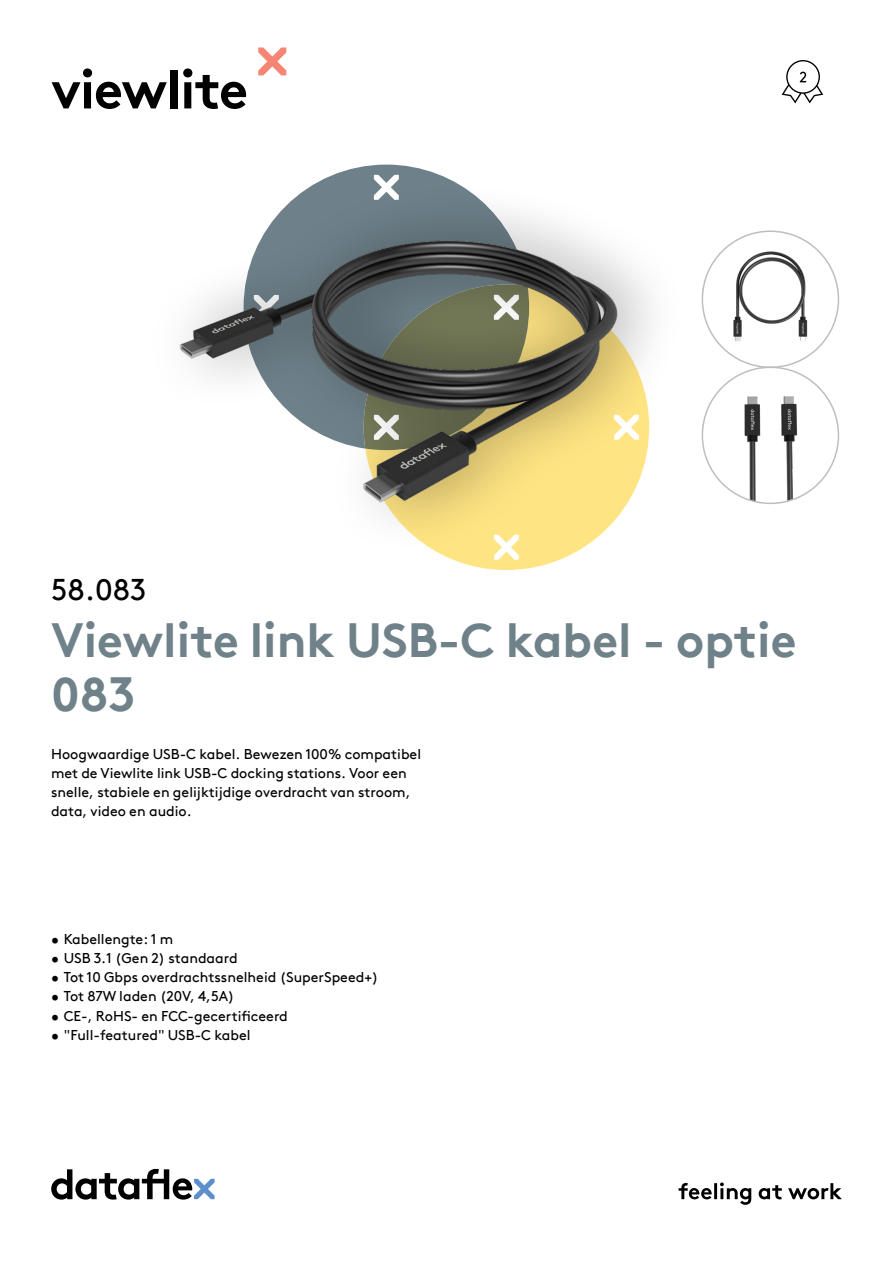
<style>
.page{position:relative;width:893px;height:1263px;background:#fff}
.page>*{position:absolute;margin:0;border:0;box-sizing:border-box;transform-origin:0 0}
.hoofdstuk{font:700 54px "Brown Pro TT";letter-spacing:-.02em;color:#000}
.productnaam{font:700 48px/54px "Brown Pro TT";color:#6f8189}
.productnummer{font:30px "Brown Pro TT";color:#000}
.omschrijving{font:14.25px/19.2px "Brown Pro TT";color:#000}
</style>
<div class="page">
<svg style="left:51px;top:1169px;width:164px;height:30px"></svg>
<svg style="left:679px;top:1182px;width:163px;height:23px"></svg>
<svg style="left:258px;top:47px;width:28px;height:28px"></svg>
<img style="left:702px;top:231px;width:136px;height:136px;border-radius:68px">
<img style="left:702px;top:367px;width:136px;height:136px;border-radius:68px">
<img style="left:179px;top:164px;width:462px;height:406px">
<svg style="left:782px;top:60px;width:41px;height:43px"></svg>
<p class="hoofdstuk" style="left:51px;top:46px;width:198px">viewlite</p>
<p class="productnummer" style="left:51px;top:566px;width:97px">58.083</p>
<p class="productnaam" style="left:51px;top:608px;width:747px">Viewlite link USB-C kabel - optie<br>083</p>
<p class="omschrijving" style="left:51px;top:743px;width:372px">Hoogwaardige USB-C kabel. Bewezen 100% compatibel met de Viewlite link USB-C docking stations. Voor een snelle, stabiele en gelijktijdige overdracht van stroom, data, video en audio.</p>
<p class="omschrijving" style="left:51px;top:928px;width:124px">• Kabellengte: 1 m</p>
<p class="omschrijving" style="left:51px;top:947px;width:188px">• USB 3.1 (Gen 2) standaard</p>
<p class="omschrijving" style="left:51px;top:966px;width:329px">• Tot 10 Gbps overdrachtssnelheid (SuperSpeed+)</p>
<p class="omschrijving" style="left:51px;top:986px;width:185px">• Tot 87W laden (20V, 4,5A)</p>
<p class="omschrijving" style="left:51px;top:1005px;width:238px">• CE-, RoHS- en FCC-gecertificeerd</p>
<p class="omschrijving" style="left:51px;top:1024px;width:201px">• "Full-featured" USB-C kabel</p>
</div>
